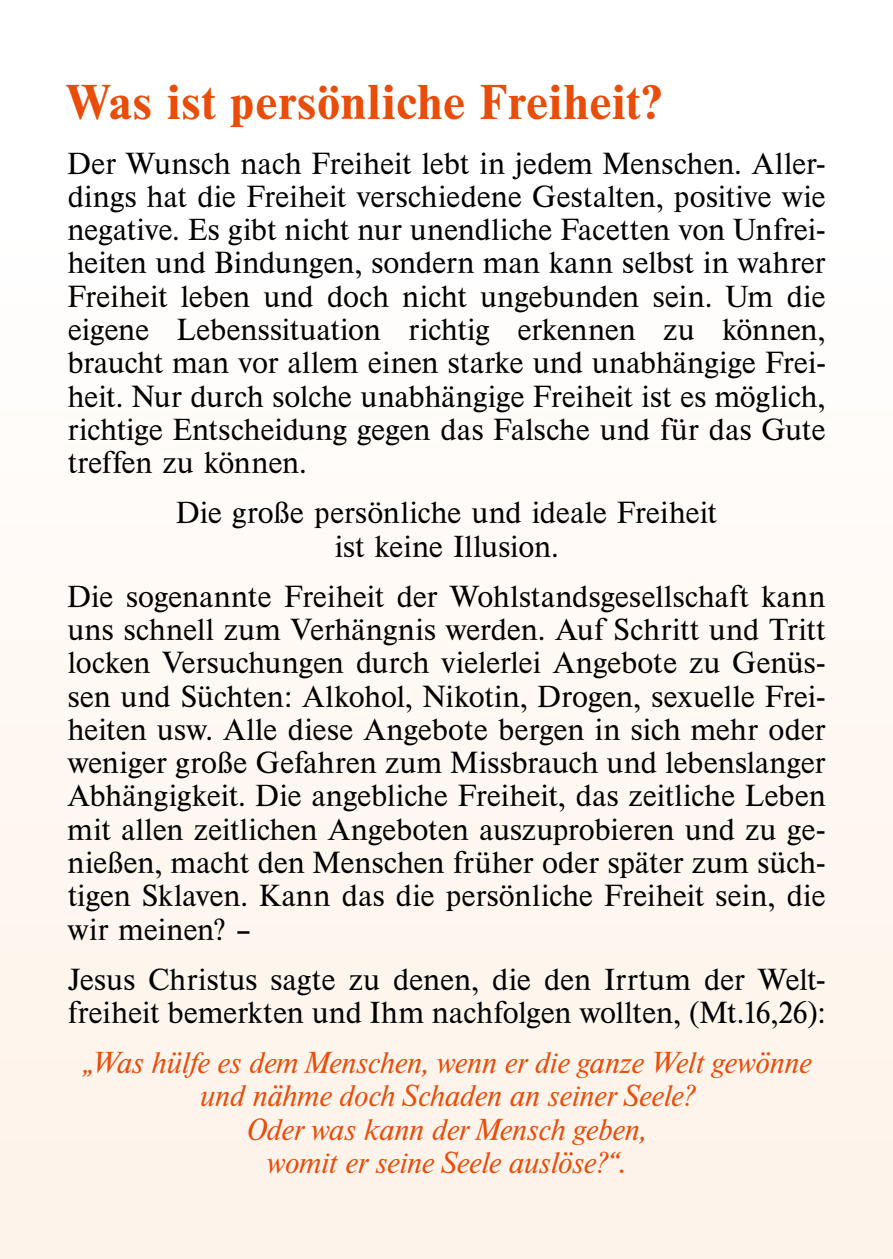
<style>
.page{position:relative;width:893px;height:1259px;background:#fffaf5}
.page>*{position:absolute;margin:0;border:0;box-sizing:border-box;transform-origin:0 0}
.t1{font:48px "Tim Bol";letter-spacing:.03em;color:#e94d0a}
.t2{font:30px/33.3px "Tnr Reg";letter-spacing:.035em;color:#000;text-align:justify}
.t3{font:30px/33.3px "Tim Ita";letter-spacing:.035em;color:#e94d0a;text-align:center}
</style>
<div class="page">
<h1 class="t1" style="left:68px;top:74px;width:596px">Was ist persönliche Freiheit?</h1>
<p class="t2" style="left:68px;top:146px;width:758px">Der Wunsch nach Freiheit lebt in jedem Menschen. Aller&shy;dings hat die Freiheit verschiedene Gestalten, positive wie negative. Es gibt nicht nur unendliche Facetten von Unfrei&shy;heiten und Bindungen, sondern man kann selbst in wahrer Freiheit leben und doch nicht ungebunden sein. Um die eigene Lebenssituation richtig erkennen zu können, braucht man vor allem einen starke und unabhängige Frei&shy;heit. Nur durch solche unabhängige Freiheit ist es möglich, richtige Entscheidung gegen das Falsche und für das Gute treffen zu können.</p>
<p class="t2" style="left:177px;top:496px;width:541px;text-align:center">Die große persönliche und ideale Freiheit ist keine Illusion.</p>
<p class="t2" style="left:68px;top:579px;width:758px">Die sogenannte Freiheit der Wohlstandsgesellschaft kann uns schnell zum Verhängnis werden. Auf Schritt und Tritt locken Versuchungen durch vielerlei Angebote zu Genüs&shy;sen und Süchten: Alkohol, Nikotin, Drogen, sexuelle Frei&shy;heiten usw. Alle diese Angebote bergen in sich mehr oder weniger große Gefahren zum Missbrauch und lebenslanger Abhängigkeit. Die angebliche Freiheit, das zeitliche Leben mit allen zeitlichen Angeboten auszuprobieren und zu ge&shy;nießen, macht den Menschen früher oder später zum süch&shy;tigen Sklaven. Kann das die persönliche Freiheit sein, die wir meinen? –</p>
<p class="t2" style="left:68px;top:962px;width:758px">Jesus Christus sagte zu denen, die den Irrtum der Welt&shy;freiheit bemerkten und Ihm nachfolgen wollten, (Mt.16,26):</p>
<p class="t3" style="left:83px;top:1045px;width:729px">„Was hülfe es dem Menschen, wenn er die ganze Welt gewönne und nähme doch Schaden an seiner Seele?<br>Oder was kann der Mensch geben,<br>womit er seine Seele auslöse?“.</p>
</div>
